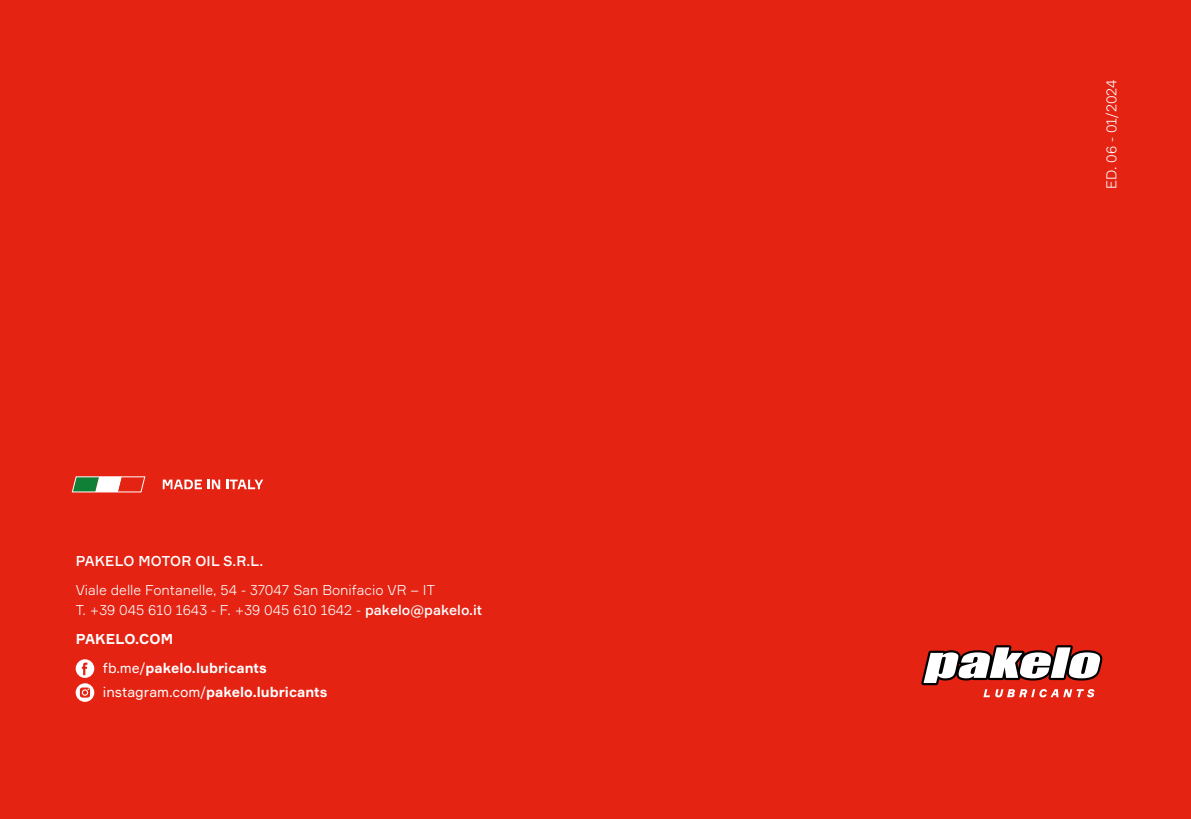
<style>
.page{position:relative;width:1191px;height:819px;background:#e42313}
.page>*{position:absolute;margin:0;border:0;box-sizing:border-box;transform-origin:0 0}
.t1{font:300 14px/19.2px "Formular";color:#fff}
.t2{font:700 14px/29.2px "Formular";color:#fff}
.t3{font:500 14px "Formular";letter-spacing:.01em;color:#fff}
.s1{font-weight:500}
.s2{font-weight:400}
</style>
<div class="page">
<svg style="left:163px;top:479px;width:57px;height:10px"></svg>
<svg style="left:226px;top:479px;width:37px;height:10px"></svg>
<svg style="left:72px;top:476px;width:74px;height:16px"></svg>
<svg style="left:921px;top:645px;width:181px;height:52px"></svg>
<svg style="left:76px;top:683px;width:18px;height:18px"></svg>
<svg style="left:76px;top:659px;width:18px;height:18px"></svg>
<p class="t3" style="left:76px;top:552px;width:189px">PAKELO MOTOR OIL S.R.L.</p>
<p class="t1" style="left:76px;top:580px;width:408px">Viale delle Fontanelle, 54 - 37047 San Bonifacio VR – IT<br>T. +39 045 610 1643 - F. +39 045 610 1642 - <span class="s1">pakelo@pakelo.it</span></p>
<p class="t2" style="left:103px;top:624px;width:165px;text-indent:-27px">PAKELO.COM <span class="s2">fb.me/</span>pakelo.lubricants</p>
<p class="t2" style="left:103px;top:677px;width:226px"><span class="s2">instagram.com/</span>pakelo.lubricants</p>
<p class="t1" style="left:1101px;top:189px;width:111px;rotate:-90deg">ED. 06 - 01/2024</p>
</div>
